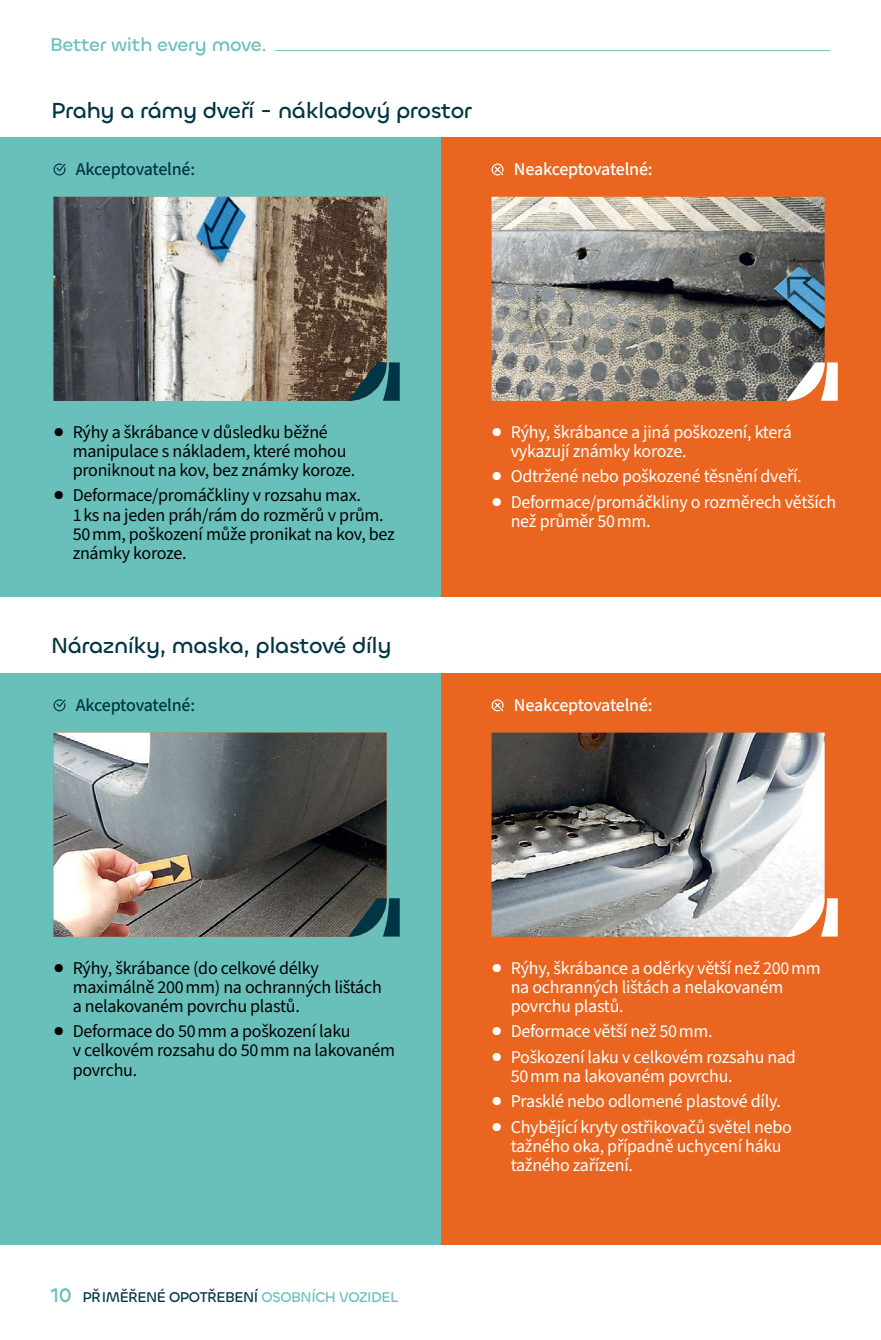
<style>
.page{position:relative;width:881px;height:1340px;background:#fff}
.page>*{position:absolute;margin:0;border:0;box-sizing:border-box;transform-origin:0 0}
.podnadpis_k_odstavcovému_textu{font:500 22.5px "Chillax";letter-spacing:-.02em;color:#003546}
.t1{font:500 19.12px "Chillax";letter-spacing:-.02em;color:#69c0bb}
.text_s_odrážkou_do_boxů_negativ{font:18px/19.1px "Source Sans 3";letter-spacing:-.015em;color:#fff}
.text_s_odrážkou_do_boxů{font:18px/19.1px "Source Sans 3";letter-spacing:-.015em;color:#000}
.text_s_odrážkou__small_size{font:500 18px "Source Sans 3";letter-spacing:-.025em;color:#fff}
.text_s_odrážkou__small_size-2{font:500 18px "Source Sans 3";letter-spacing:-.025em;color:#003546}
.t2{font:500 14.62px "Chillax";letter-spacing:-.03em;color:#003546}
.s1{font-size:20.25px;color:#69c0bb}
.s2{color:#69c0bb}
</style>
<div class="page">
<hr style="left:275px;top:50px;width:554px;height:1px;background:#69c0bb">
<div style="left:440px;top:673px;width:440px;height:571px;background:#ea651f"></div>
<div style="left:440px;top:137px;width:440px;height:459px;background:#ea651f"></div>
<svg style="left:491px;top:163px;width:12px;height:12px"></svg>
<img style="left:491px;top:197px;width:333px;height:204px">
<svg style="left:785px;top:362px;width:52px;height:39px;background:#c7b1a4"></svg>
<img style="left:491px;top:732px;width:333px;height:204px">
<svg style="left:785px;top:898px;width:52px;height:38px;background:#f5e0d5"></svg>
<div style="left:0;top:137px;width:440px;height:459px;background:#69c0bb"></div>
<div style="left:0;top:673px;width:440px;height:571px;background:#69c0bb"></div>
<svg style="left:53px;top:163px;width:12px;height:12px"></svg>
<svg style="left:53px;top:699px;width:12px;height:12px"></svg>
<img style="left:53px;top:197px;width:333px;height:204px">
<img style="left:53px;top:732px;width:333px;height:204px">
<svg style="left:348px;top:362px;width:51px;height:39px;background:#2e5255"></svg>
<svg style="left:348px;top:898px;width:51px;height:38px;background:#2b5459"></svg>
<svg style="left:491px;top:699px;width:12px;height:12px"></svg>
<p class="t1" style="left:50px;top:32px;width:218px">Better with every move.</p>
<p class="podnadpis_k_odstavcovému_textu" style="left:51px;top:96px;width:422px">Prahy a rámy dveří - nákladový prostor</p>
<p class="text_s_odrážkou__small_size-2" style="left:76px;top:157px;width:121px">Akceptovatelné:</p>
<p class="text_s_odrážkou__small_size" style="left:513px;top:157px;width:140px">Neakceptovatelné:</p>
<p class="text_s_odrážkou_do_boxů" style="left:73px;top:423px;width:284px;text-indent:-19px">● Rýhy a škrábance v důsledku běžné manipulace s nákladem, které mohou proniknout na kov, bez známky koroze.</p>
<p class="text_s_odrážkou_do_boxů" style="left:73px;top:486px;width:323px;text-indent:-19px">● Deformace/promáčkliny v rozsahu max.<br>1ks na jeden práh/rám do rozměrů v prům.<br>50mm, poškození může pronikat na kov, bez známky koroze.</p>
<p class="podnadpis_k_odstavcovému_textu" style="left:51px;top:631px;width:342px">Nárazníky, maska, plastové díly</p>
<p class="text_s_odrážkou__small_size-2" style="left:76px;top:693px;width:121px">Akceptovatelné:</p>
<p class="text_s_odrážkou_do_boxů_negativ" style="left:510px;top:423px;width:282px;text-indent:-19px">● Rýhy, škrábance a jiná poškození, která vykazují známky koroze.</p>
<p class="text_s_odrážkou_do_boxů_negativ" style="left:491px;top:467px;width:311px">● Odtržené nebo poškozené těsnění dveří.</p>
<p class="text_s_odrážkou_do_boxů_negativ" style="left:510px;top:493px;width:327px;text-indent:-19px">● Deformace/promáčkliny o rozměrech větších než průměr 50mm.</p>
<p class="text_s_odrážkou__small_size" style="left:513px;top:693px;width:140px">Neakceptovatelné:</p>
<p class="text_s_odrážkou_do_boxů" style="left:73px;top:958px;width:310px;text-indent:-19px">● Rýhy, škrábance (do celkové délky maximálně 200mm) na ochranných lištách a nelakovaném povrchu plastů.</p>
<p class="text_s_odrážkou_do_boxů" style="left:73px;top:1022px;width:324px;text-indent:-19px">● Deformace do 50mm a poškození laku<br>v celkovém rozsahu do 50mm na lakovaném povrchu.</p>
<p class="t2" style="left:50px;top:1287px;width:349px"><span class="s1">10</span> PŘ IMĚŘENÉ OPOTŘEBENÍ <span class="s2">OSOBNÍCH VOZIDEL</span></p>
<p class="text_s_odrážkou_do_boxů_negativ" style="left:510px;top:958px;width:311px;text-indent:-19px">● Rýhy, škrábance a oděrky větší než 200mm na ochranných lištách a nelakovaném povrchu plastů.</p>
<p class="text_s_odrážkou_do_boxů_negativ" style="left:491px;top:1022px;width:222px">● Deformace větší než 50mm.</p>
<p class="text_s_odrážkou_do_boxů_negativ" style="left:510px;top:1047px;width:286px;text-indent:-19px">● Poškození laku v celkovém rozsahu nad<br>50mm na lakovaném povrchu.</p>
<p class="text_s_odrážkou_do_boxů_negativ" style="left:491px;top:1092px;width:291px">● Prasklé nebo odlomené plastové díly.</p>
<p class="text_s_odrážkou_do_boxů_negativ" style="left:510px;top:1117px;width:283px;text-indent:-19px">● Chybějící kryty ostřikovačů světel nebo tažného oka, případně uchycení háku tažného zařízení.</p>
</div>
